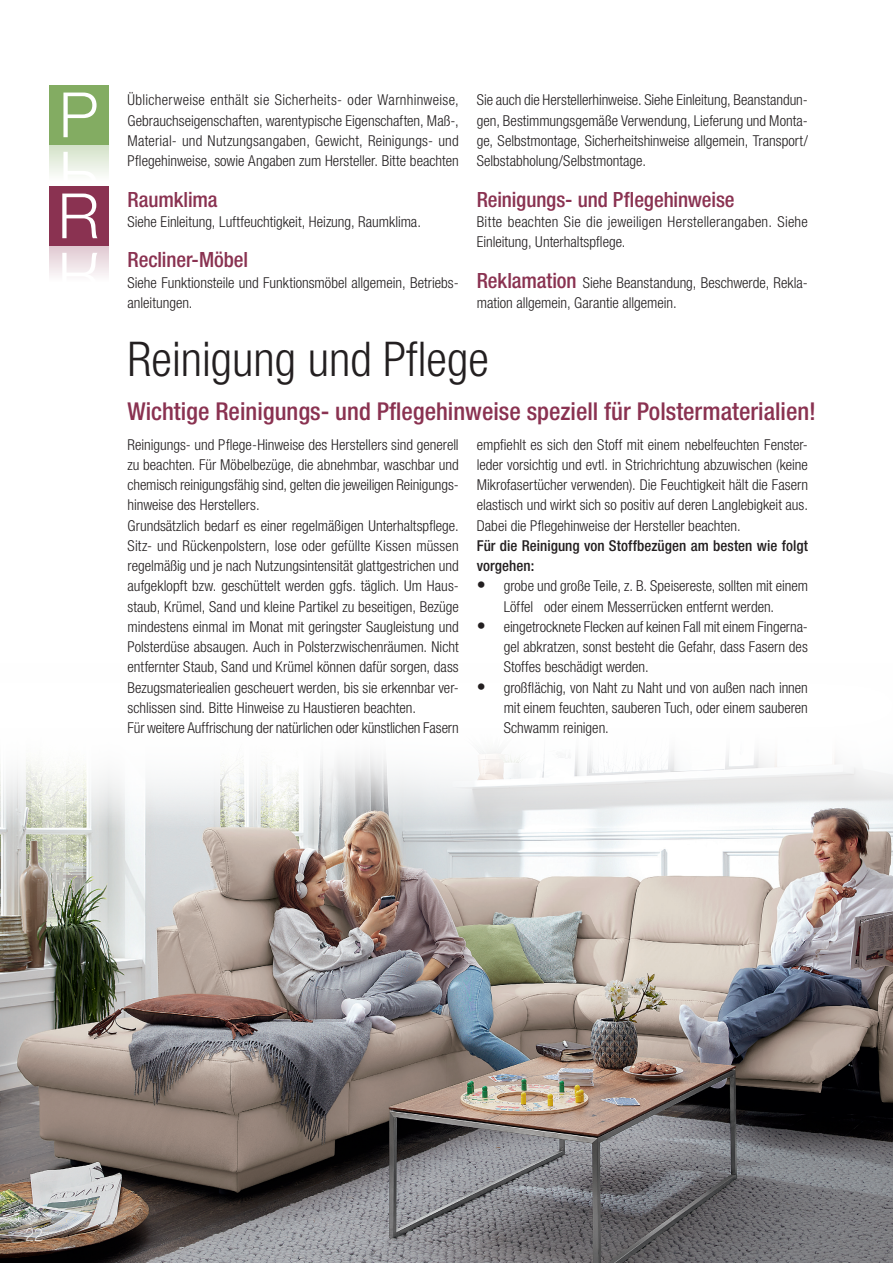
<style>
.page{position:relative;width:893px;height:1263px;background:#fff}
.page>*{position:absolute;margin:0;border:0;box-sizing:border-box;transform-origin:0 0}
.t1{font:300 62.55px "Helvetica Neue LT";color:#fff}
.t2{font:300 condensed 48px "Helvetica Neue LT";color:#231f20}
.t3{font:500 condensed 24.6px "Helvetica Neue";color:#8a3251}
.t4{font:500 condensed 21px "Helvetica Neue";letter-spacing:-.005em;color:#8a3251}
.t5{font:100 condensed 18px "Helvetica Neue LT";color:#fff}
.t6{font:300 condensed 15px/20.2px "Helvetica Neue LT";color:#231f20;text-align:justify}
.t7{font:500 condensed 15px/20.2px "Helvetica Neue LT";letter-spacing:.005em;color:#231f20}
.s1{font-family:"Helvetica Neue";font-weight:500;font-size:21px;color:#8a3251}
.s2{font-size:18px}
</style>
<div class="page">
<img style="left:0;top:829px;width:893px;height:434px">
<div style="left:49px;top:246px;width:59px;height:59px;background:linear-gradient(to bottom,#e4d0d7,#fff)"></div>
<div style="left:49px;top:186px;width:59px;height:60px;background:#8a3251"></div>
<svg style="left:0;top:751px;width:893px;height:78px"></svg>
<svg style="left:49px;top:145px;width:59px;height:30px"></svg>
<div style="left:49px;top:85px;width:59px;height:60px;background:#83ac62"></div>
<svg style="left:62px;top:152px;width:36px;height:145px"></svg>
<h1 class="t1" style="left:59px;top:77px;width:41px">P</h1>
<p class="t6" style="left:128px;top:90px;width:333px">Üblicherweise enthält sie Sicherheits- oder Warnhinweise, Gebrauchseigenschaften, warentypische Eigenschaften, Maß-, Material- und Nutzungsangaben, Gewicht, Reinigungs- und Pflegehinweise, sowie Angaben zum Hersteller. Bitte beachten</p>
<p class="t6" style="left:477px;top:90px;width:333px">Sie auch die Herstellerhinweise. Siehe Einleitung, Beanstandun&shy;gen, Bestimmungsgemäße Verwendung, Lieferung und Monta&shy;ge, Selbstmontage, Sicherheitshinweise allgemein, Transport/</p>
<p class="t6" style="left:477px;top:151px;width:171px">Selbstabholung/Selbstmontage.</p>
<h3 class="t4" style="left:128px;top:187px;width:91px">Raumklima</h3>
<p class="t6" style="left:128px;top:211px;width:295px">Siehe Einleitung, Luftfeuchtigkeit, Heizung, Raumklima.</p>
<h3 class="t4" style="left:128px;top:247px;width:122px">Recliner-Möbel</h3>
<p class="t6" style="left:128px;top:272px;width:333px">Siehe Funktionsteile und Funktionsmöbel allgemein, Betriebs&shy;anleitungen.</p>
<h3 class="t4" style="left:477px;top:187px;width:259px">Reinigungs- und Pflegehinweise</h3>
<p class="t6" style="left:477px;top:211px;width:333px">Bitte beachten Sie die jeweiligen Herstellerangaben. Siehe<br>Einleitung, Unterhaltspflege.</p>
<p class="t6" style="left:477px;top:272px;width:333px"><span class="s1">Reklamation</span> Siehe Beanstandung, Beschwerde, Rekla&shy;mation allgemein, Garantie allgemein.</p>
<h2 class="t2" style="left:128px;top:332px;width:363px">Reinigung und Pflege</h2>
<h3 class="t3" style="left:128px;top:397px;width:690px">Wichtige Reinigungs- und Pflegehinweise speziell für Polstermaterialien!</h3>
<p class="t6" style="left:128px;top:434px;width:333px;text-align:left">Reinigungs- und Pflege-Hinweise des Herstellers sind generell zu beachten. Für Möbelbezüge, die abnehmbar, waschbar und chemisch reinigungsfähig sind, gelten die jeweiligen Reinigungs&shy;hinweise des Herstellers.<br>Grundsätzlich bedarf es einer regelmäßigen Unterhaltspflege.<br>Sitz- und Rückenpolstern, lose oder gefüllte Kissen müssen regelmäßig und je nach Nutzungsintensität glattgestrichen und aufgeklopft bzw. geschüttelt werden ggfs. täglich. Um Haus&shy;staub, Krümel, Sand und kleine Partikel zu beseitigen, Bezüge mindestens einmal im Monat mit geringster Saugleistung und Polsterdüse absaugen. Auch in Polsterzwischenräumen. Nicht entfernter Staub, Sand und Krümel können dafür sorgen, dass Bezugsmateriealien gescheuert werden, bis sie erkennbar ver&shy;schlissen sind. Bitte Hinweise zu Haustieren beachten.<br>Für weitere Auffrischung der natürlichen oder künstlichen Fasern</p>
<p class="t6" style="left:477px;top:434px;width:333px">empfiehlt es sich den Stoff mit einem nebelfeuchten Fenster&shy;leder vorsichtig und evtl. in Strichrichtung abzuwischen (keine Mikrofasertücher verwenden). Die Feuchtigkeit hält die Fasern elastisch und wirkt sich so positiv auf deren Langlebigkeit aus.<br>Dabei die Pflegehinweise der Hersteller beachten.</p>
<p class="t7" style="left:477px;top:535px;width:333px">Für die Reinigung von Stoffbezügen am besten wie folgt vorgehen:</p>
<p class="t6" style="left:477px;top:576px;width:333px;text-align:center"><span class="s2">•</span> grobe und große Teile, z. B. Speisereste, sollten mit einem<br>Löffel oder einem Messerrücken entfernt werden.</p>
<p class="t6" style="left:504px;top:616px;width:306px;text-indent:-27px"><span class="s2">•</span> eingetrocknete Flecken auf keinen Fall mit einem Fingerna&shy;gel abkratzen, sonst besteht die Gefahr, dass Fasern des Stoffes beschädigt werden.</p>
<p class="t6" style="left:504px;top:677px;width:306px;text-indent:-27px"><span class="s2">•</span> großflächig, von Naht zu Naht und von außen nach innen mit einem feuchten, sauberen Tuch, oder einem sauberen Schwamm reinigen.</p>
<p class="t5" style="left:26px;top:1224px;width:19px">22</p>
</div>
